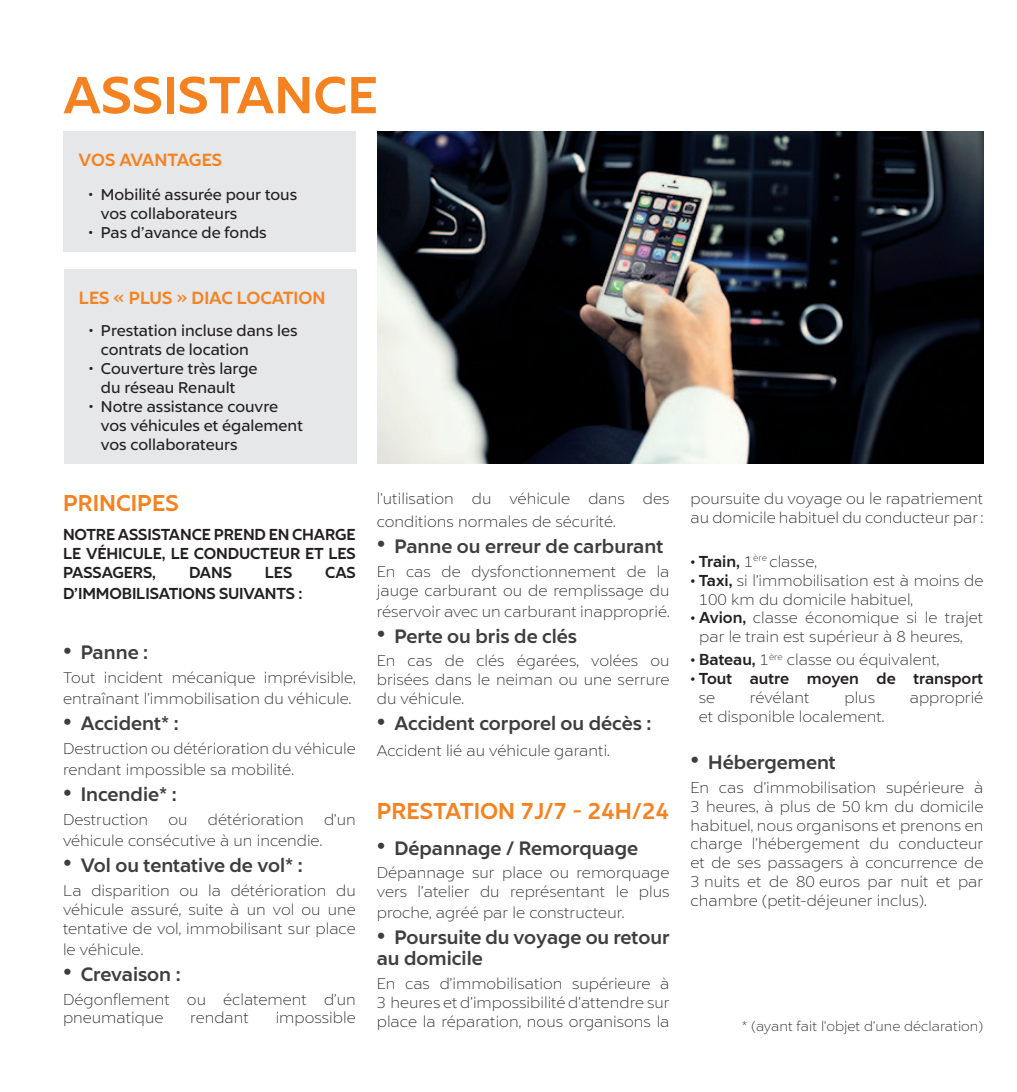
<style>
.page{position:relative;width:1017px;height:1092px;background:#fff}
.page>*{position:absolute;margin:0;border:0;box-sizing:border-box;transform-origin:0 0}
.t1{font:700 52.5px "RCI";color:#f58220}
.t2{font:700 22.75px "RCI";color:#f58220}
.t3{font:700 19.25px/21px "RCI";color:#3e3e3f}
.t4{font:700 17.5px "RCI";color:#f58220}
.t5{font:300 15.75px/18.9px "RCI";color:#231f20}
.t6{font:15.75px/18.9px "RCI";color:#231f20}
.t7{font:700 15.75px/18.9px "RCI";letter-spacing:-.01em;color:#231f20;text-align:justify}
.t8{font:300 14px "RCI";color:#231f20}
.s1{font-family:"Helvetica Neue LT Pro";font-stretch:condensed;font-size:17.5px}
.s2{font-weight:700}
</style>
<div class="page">
<div style="left:64px;top:131px;width:292px;height:121px;background:#e6e7e9"></div>
<img style="left:377px;top:131px;width:606px;height:333px">
<div style="left:64px;top:270px;width:292px;height:194px;background:#e6e7e9"></div>
<h1 class="t1" style="left:63px;top:62px;width:316px">Assistance</h1>
<p class="t4" style="left:79px;top:149px;width:145px">Vos Avantages</p>
<p class="t6" style="left:101px;top:185px;width:198px;text-indent:-12px">• Mobilité assurée pour tous vos collaborateurs</p>
<p class="t6" style="left:89px;top:223px;width:180px">• Pas d’avance de fonds</p>
<p class="t4" style="left:79px;top:287px;width:248px">Les « Plus » diac location</p>
<p class="t6" style="left:101px;top:321px;width:198px;text-indent:-12px">• Prestation incluse dans les contrats de location</p>
<p class="t6" style="left:101px;top:359px;width:158px;text-indent:-12px">• Couverture très large du réseau Renault</p>
<p class="t6" style="left:101px;top:397px;width:204px;text-indent:-12px">• Notre assistance couvre vos véhicules et également vos collaborateurs</p>
<h2 class="t2" style="left:63px;top:489px;width:117px">Principes</h2>
<p class="t7" style="left:63px;top:525px;width:294px">Notre assistance prend en charge le véhicule, le conducteur et les passagers,</p>
<p class="t7" style="left:189px;top:562px;width:44px">dans</p>
<p class="t7" style="left:265px;top:562px;width:29px">les</p>
<p class="t7" style="left:325px;top:562px;width:32px">cas</p>
<p class="t7" style="left:63px;top:583px;width:241px">d’immobilisations suivants :</p>
<p class="t3" style="left:63px;top:642px;width:87px"><span class="s1">•</span> Panne :</p>
<p class="t5" style="left:63px;top:667px;width:294px;line-height:21px">Tout incident mécanique imprévisible, entraînant l’immobilisation du véhicule.</p>
<p class="t3" style="left:63px;top:713px;width:117px"><span class="s1">•</span> Accident* :</p>
<p class="t5" style="left:63px;top:738px;width:294px;line-height:21px">Destruction ou détérioration du véhicule rendant impossible sa mobilité.</p>
<p class="t3" style="left:63px;top:784px;width:115px"><span class="s1">•</span> I ncendie* :</p>
<p class="t5" style="left:63px;top:809px;width:87px">Destruction</p>
<p class="t5" style="left:168px;top:809px;width:21px">ou</p>
<p class="t5" style="left:208px;top:809px;width:97px">détérioration</p>
<p class="t5" style="left:324px;top:809px;width:33px">d’un</p>
<p class="t5" style="left:63px;top:830px;width:261px">véhicule consécutive à un incendie.</p>
<p class="t3" style="left:63px;top:854px;width:241px"><span class="s1">•</span> Vol ou tentative de vol* :</p>
<p class="t5" style="left:63px;top:880px;width:294px;text-align:justify">La disparition ou la détérioration du véhicule assuré, suite à un vol ou une tentative de vol, immobilisant sur place</p>
<p class="t5" style="left:63px;top:939px;width:82px">le véhicule.</p>
<p class="t3" style="left:63px;top:963px;width:119px"><span class="s1">•</span> Crevaison :</p>
<p class="t5" style="left:63px;top:989px;width:294px">Dégonflement ou éclatement d’un pneumatique</p>
<p class="t5" style="left:190px;top:1008px;width:60px">rendant</p>
<p class="t5" style="left:276px;top:1008px;width:82px">impossible</p>
<p class="t5" style="left:377px;top:487px;width:294px;line-height:22.8px">l’utilisation du véhicule dans des conditions normales de sécurité.</p>
<p class="t3" style="left:377px;top:535px;width:288px"><span class="s1">•</span> Panne ou erreur de carburant</p>
<p class="t5" style="left:377px;top:561px;width:294px">En cas de dysfonctionnement de la jauge carburant ou de remplissage du</p>
<p class="t5" style="left:377px;top:601px;width:294px">réservoir avec un carburant inapproprié.</p>
<p class="t3" style="left:377px;top:625px;width:202px"><span class="s1">•</span> Perte ou bris de clés</p>
<p class="t5" style="left:377px;top:651px;width:294px;text-align:justify">En cas de clés égarées, volées ou brisées dans le neiman ou une serrure du véhicule.</p>
<p class="t3" style="left:377px;top:713px;width:276px"><span class="s1">•</span> Accident corporel ou décès :</p>
<p class="t5" style="left:377px;top:741px;width:235px">Accident lié au véhicule garanti.</p>
<h2 class="t2" style="left:377px;top:796px;width:294px">Prestation 7j/7 - 24h/24</h2>
<p class="t3" style="left:377px;top:837px;width:263px"><span class="s1">•</span> Dépannage / Remorquage</p>
<p class="t5" style="left:377px;top:863px;width:294px">Dépannage sur place ou remorquage vers l’atelier du représentant le plus</p>
<p class="t5" style="left:377px;top:903px;width:249px">proche, agréé par le constructeur.</p>
<p class="t3" style="left:377px;top:927px;width:294px"><span class="s1">•</span> Poursuite du voyage ou retour au domicile</p>
<p class="t5" style="left:377px;top:973px;width:294px;text-align:justify">En cas d’immobilisation supérieure à 3 heures et d’impossibilité d’attendre sur place la réparation, nous organisons la</p>
<p class="t5" style="left:691px;top:489px;width:294px">poursuite du voyage ou le rapatriement au domicile habituel du conducteur par:</p>
<p class="t5" style="left:691px;top:551px;width:128px"><span class="s2">• Train,</span> 1<sup>ère</sup> classe,</p>
<p class="t5" style="left:699px;top:570px;width:286px;text-indent:-8px"><span class="s2">• Taxi,</span> si l’immobilisation est à moins de<br>100 km du domicile habituel,</p>
<p class="t5" style="left:699px;top:608px;width:286px;text-indent:-9px"><span class="s2">• Avion,</span> classe économique si le trajet par le train est supérieur à 8 heures,</p>
<p class="t5" style="left:691px;top:650px;width:250px"><span class="s2">• Bateau,</span> 1<sup>ère</sup> classe ou équivalent,</p>
<p class="t7" style="left:691px;top:669px;width:294px">• Tout autre moyen de transport</p>
<p class="t5" style="left:699px;top:687px;width:18px">se</p>
<p class="t5" style="left:750px;top:687px;width:61px">révélant</p>
<p class="t5" style="left:844px;top:687px;width:32px">plus</p>
<p class="t5" style="left:910px;top:687px;width:75px">approprié</p>
<p class="t5" style="left:699px;top:706px;width:187px">et disponible localement.</p>
<p class="t3" style="left:691px;top:751px;width:147px"><span class="s1">•</span> Hébergement</p>
<p class="t5" style="left:691px;top:777px;width:294px;text-align:justify">En cas d’immobilisation supérieure à 3 heures, à plus de 50 km du domicile habituel, nous organisons et prenons en charge l’hébergement du conducteur et de ses passagers à concurrence de 3 nuits et de 80 euros par nuit et par chambre (petit-déjeuner inclus).</p>
<p class="t8" style="left:742px;top:1017px;width:243px">* (ayant fait l’objet d’une déclaration)</p>
</div>
